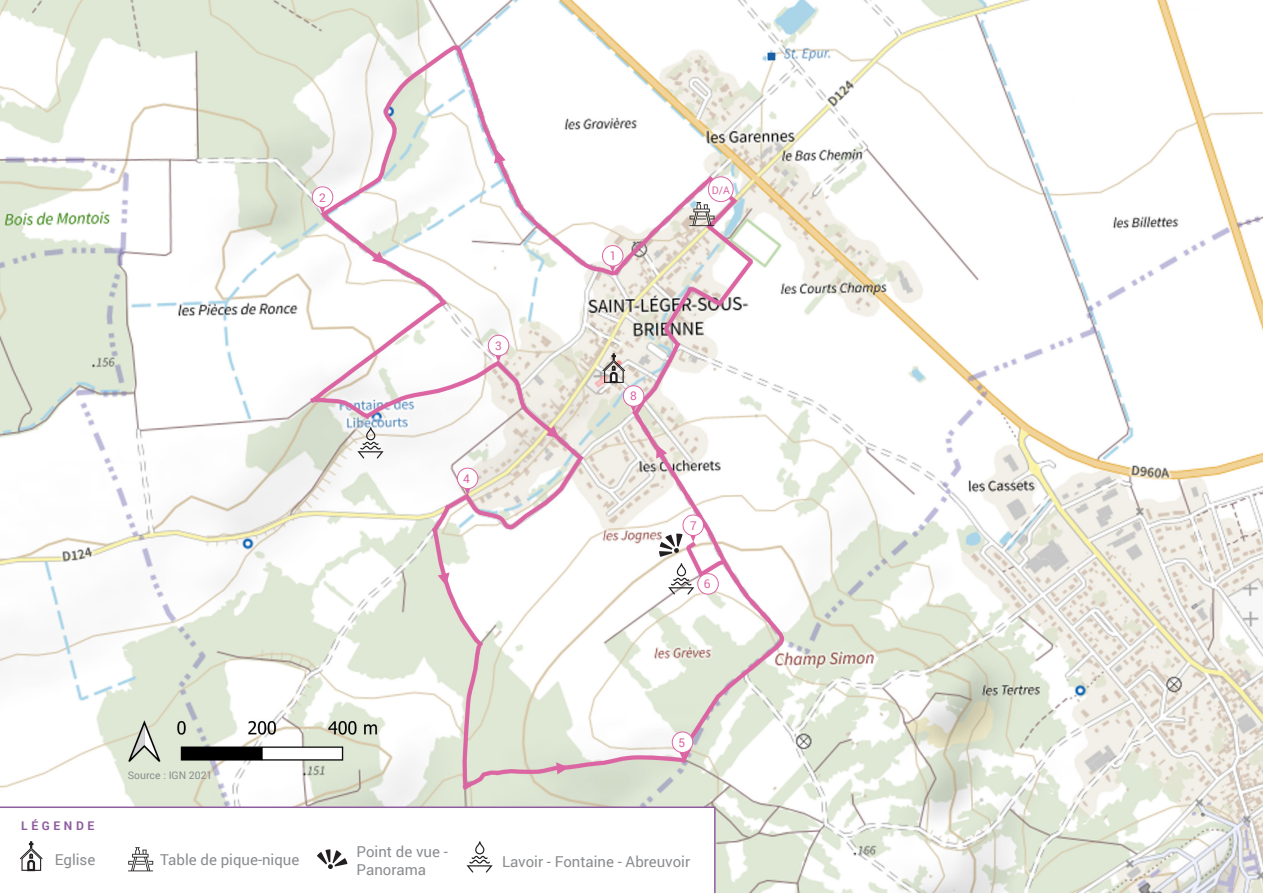
<style>
.page{position:relative;width:1263px;height:893px;background:#fff}
.page>*{position:absolute;margin:0;border:0;box-sizing:border-box;transform-origin:0 0}
.t1{font:15px/18px "Roboto";color:#8a8c8f}
.t2{font:12px "Roboto";color:#db66a3}
.t3{font:700 12px "Roboto";letter-spacing:.3em;color:#8e5b9f}
.t4{font:10.5px "Roboto";color:#8a8c8f}
.t5{font:10.5px "Roboto";color:#db66a3}
</style>
<div class="page">
<img style="left:0;top:0;width:1263px;height:892px">
<svg style="left:357px;top:427px;width:27px;height:32px"></svg>
<svg style="left:604px;top:262px;width:16px;height:11px"></svg>
<div style="left:602px;top:246px;width:21px;height:20px;background:#fff;border-radius:50%"></div>
<div style="left:602px;top:245px;width:21px;height:21px;border:1px solid #db66a3;border-radius:50%"></div>
<div style="left:708px;top:177px;width:25px;height:25px;background:#fff;border-radius:50%"></div>
<div style="left:708px;top:176px;width:25px;height:26px;border:1px solid #db66a3;border-radius:50%"></div>
<svg style="left:494px;top:150px;width:12px;height:14px"></svg>
<div style="left:698px;top:574px;width:20px;height:20px;background:#fff;border-radius:50%"></div>
<div style="left:697px;top:573px;width:22px;height:21px;border:1px solid #db66a3;border-radius:50%"></div>
<svg style="left:674px;top:748px;width:16px;height:11px"></svg>
<div style="left:672px;top:732px;width:21px;height:20px;background:#fff;border-radius:50%"></div>
<div style="left:672px;top:732px;width:21px;height:21px;border:1px solid #db66a3;border-radius:50%"></div>
<svg style="left:656px;top:445px;width:11px;height:13px"></svg>
<svg style="left:438px;top:572px;width:11px;height:14px"></svg>
<svg style="left:314px;top:203px;width:16px;height:11px"></svg>
<div style="left:312px;top:187px;width:21px;height:20px;background:#fff;border-radius:50%"></div>
<div style="left:312px;top:186px;width:21px;height:22px;border:1px solid #db66a3;border-radius:50%"></div>
<svg style="left:490px;top:352px;width:16px;height:10px"></svg>
<div style="left:488px;top:335px;width:21px;height:21px;background:#fff;border-radius:50%"></div>
<div style="left:488px;top:335px;width:21px;height:21px;border:1px solid #db66a3;border-radius:50%"></div>
<svg style="left:459px;top:485px;width:16px;height:10px"></svg>
<div style="left:457px;top:468px;width:21px;height:21px;background:#fff;border-radius:50%"></div>
<div style="left:457px;top:468px;width:21px;height:21px;border:1px solid #db66a3;border-radius:50%"></div>
<div style="left:683px;top:515px;width:20px;height:20px;background:#fff;border-radius:50%"></div>
<div style="left:683px;top:515px;width:21px;height:21px;border:1px solid #db66a3;border-radius:50%"></div>
<svg style="left:625px;top:402px;width:16px;height:11px"></svg>
<div style="left:623px;top:386px;width:21px;height:20px;background:#fff;border-radius:50%"></div>
<div style="left:623px;top:385px;width:21px;height:22px;border:1px solid #db66a3;border-radius:50%"></div>
<svg style="left:372px;top:251px;width:13px;height:13px"></svg>
<svg style="left:546px;top:426px;width:13px;height:12px"></svg>
<svg style="left:556px;top:762px;width:13px;height:12px"></svg>
<svg style="left:0;top:806px;width:716px;height:87px"></svg>
<svg style="left:20px;top:841px;width:23px;height:31px"></svg>
<svg style="left:317px;top:849px;width:30px;height:20px"></svg>
<svg style="left:602px;top:353px;width:23px;height:31px"></svg>
<svg style="left:659px;top:522px;width:42px;height:35px"></svg>
<svg style="left:466px;top:841px;width:27px;height:32px"></svg>
<svg style="left:128px;top:847px;width:25px;height:24px"></svg>
<svg style="left:668px;top:563px;width:26px;height:32px"></svg>
<svg style="left:689px;top:202px;width:25px;height:24px"></svg>
<p class="t2" style="left:319px;top:189px;width:8px">2</p>
<p class="t2" style="left:495px;top:337px;width:8px">3</p>
<p class="t2" style="left:463px;top:470px;width:8px">4</p>
<p class="t2" style="left:610px;top:248px;width:8px">1</p>
<p class="t2" style="left:630px;top:388px;width:8px">8</p>
<p class="t5" style="left:712px;top:183px;width:20px">D/A</p>
<p class="t2" style="left:690px;top:517px;width:8px">7</p>
<p class="t2" style="left:704px;top:576px;width:8px">6</p>
<p class="t4" style="left:128px;top:768px;width:86px">Source : IGN 2021</p>
<p class="t2" style="left:678px;top:734px;width:8px">5</p>
<p class="t3" style="left:21px;top:817px;width:75px">LÉGENDE</p>
<p class="t1" style="left:55px;top:850px;width:42px">Eglise</p>
<p class="t1" style="left:357px;top:842px;width:93px">Point de vue -<br>Panorama</p>
<p class="t1" style="left:160px;top:850px;width:141px">Table de pique-nique</p>
<p class="t1" style="left:502px;top:853px;width:190px">Lavoir - Fontaine - Abreuvoir</p>
</div>
